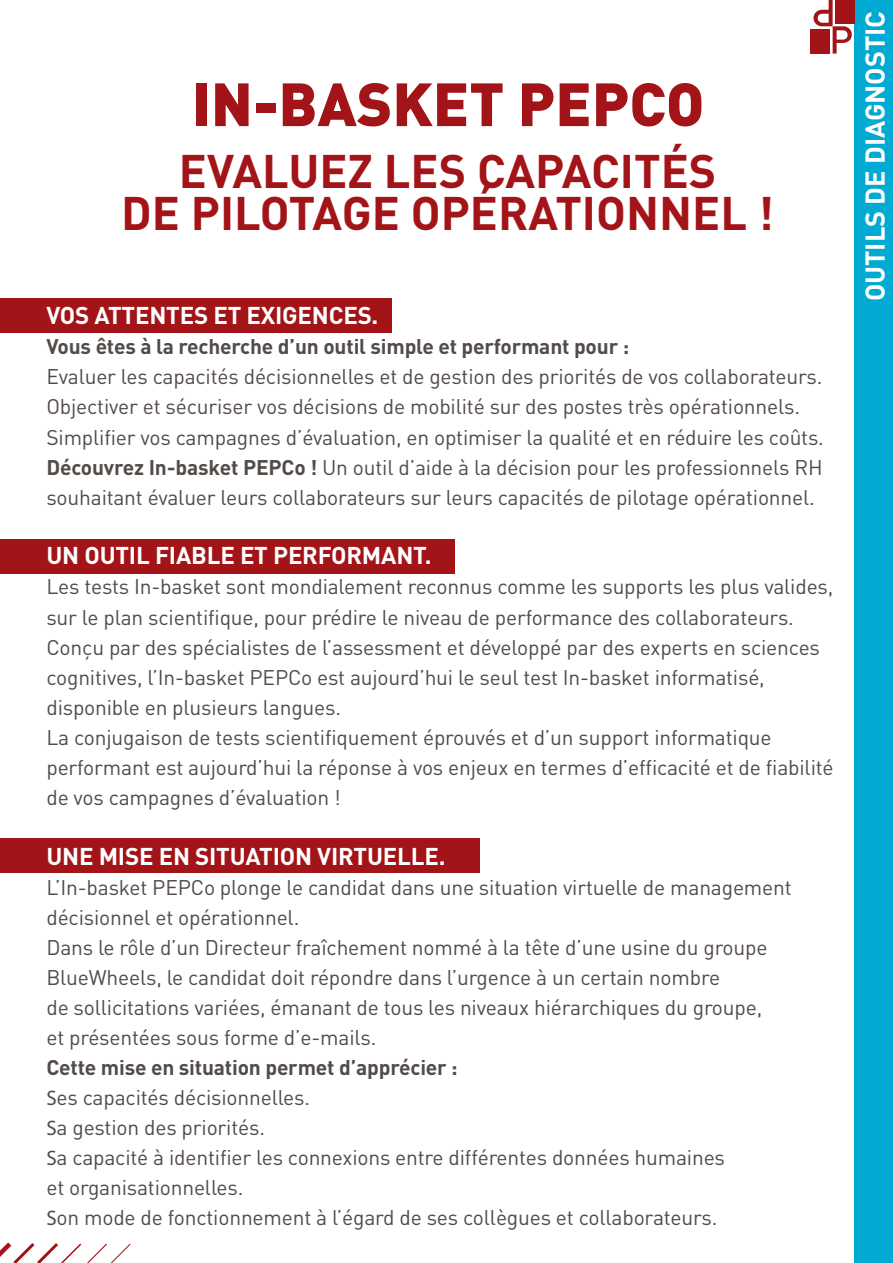
<style>
.page{position:relative;width:893px;height:1263px;background:#fff}
.page>*{position:absolute;margin:0;border:0;box-sizing:border-box;transform-origin:0 0}
.t1{font:900 60px "DIN";color:#a31418}
.t2{font:700 46.5px/42px "DIN";color:#a31418;text-align:center}
.t3{font:700 27px "DIN";color:#fff}
.t4{font:700 24px "DIN";letter-spacing:-.01em;color:#fff}
.t5{font:21px/30px "DIN";letter-spacing:-.01em;color:#524b48}
.t6{font:700 21px "DIN";letter-spacing:-.01em;color:#524b48}
.s1{font-weight:700}
.s2{font-family:"Myriad Pro"}
</style>
<div class="page">
<div style="left:0;top:298px;width:392px;height:34px;background:#a31418"></div>
<div style="left:0;top:539px;width:454px;height:35px;background:#a31418"></div>
<div style="left:0;top:839px;width:480px;height:34px;background:#a31418"></div>
<svg style="left:0;top:1242px;width:131px;height:21px"></svg>
<div style="left:854px;top:0;width:39px;height:1263px;background:#00aad2"></div>
<div style="left:811px;top:29px;width:19px;height:25px;background:#a31418"></div>
<svg style="left:813px;top:0;width:39px;height:54px"></svg>
<div style="left:835px;top:0;width:19px;height:24px;background:#a31418"></div>
<h1 class="t1" style="left:192px;top:64px;width:514px">IN-BASKET PEPCO</h1>
<h2 class="t2" style="left:121px;top:149px;width:654px">EVALUEZ LES CAPACITÉS<br>DE PILOTAGE OPÉRATIONNEL !</h2>
<p class="t4" style="left:46px;top:300px;width:334px">VOS ATTENTES ET EXIGENCES.</p>
<p class="t6" style="left:46px;top:333px;width:584px">Vous êtes à la recherche d’un outil simple et performant pour :</p>
<p class="t5" style="left:46px;top:361px;width:779px">Evaluer les capacités décisionnelles et de gestion des priorités de vos collaborateurs.<br>Objectiver et sécuriser vos décisions de mobilité sur des postes très opérationnels.<br>Simplifier vos campagnes d’évaluation, en optimiser la qualité et en réduire les coûts.<br><span class="s1">Découvrez In-basket PEPCo !</span> Un outil d’aide à la décision pour les professionnels RH souhaitant évaluer leurs collaborateurs sur leurs capacités de pilotage opérationnel.</p>
<p class="t4" style="left:46px;top:540px;width:387px">UN OUTIL FIABLE ET PERFORMANT.</p>
<p class="t5" style="left:46px;top:571px;width:789px">Les tests In-basket sont mondialement reconnus comme les supports les plus valides, sur le plan scientifique, pour prédire le niveau de performance des collaborateurs.<br>Conçu par des spécialistes de l’assessment et développé par des experts en sciences cognitives, l’In-basket PEPCo est aujourd’hui le seul test In-basket informatisé, disponible en plusieurs langues.<br>La conjugaison de tests scientifiquement éprouvés et d’un support informatique performant est aujourd’hui la réponse à vos enjeux en termes d’efficacité et de fiabilité de vos campagnes d’évaluation !</p>
<p class="t4" style="left:46px;top:840px;width:401px">UNE MISE EN SITUATION VIRTUELLE.</p>
<p class="t5" style="left:46px;top:871px;width:747px">L’In-basket PEPCo plonge le candidat dans une situation virtuelle de management décisionnel et opérationnel.<br>Dans le rôle d’un Directeur fraîchement nommé à la tête d’une usine du groupe BlueWheels, le candidat doit répondre dans l’urgence à un certain nombre<br>de sollicitations variées, émanant de tous les niveaux hiérarchiques du groupe,<br>et présentées sous forme d’e-mails.</p>
<p class="t5" style="left:46px;top:1052px;width:680px"><span class="s1">Cette mise en situation permet d’apprécier :<br></span><span class="s2">S</span>es capacités décisionnelles.<br><span class="s2">S</span>a gestion des priorités.<br><span class="s2">S</span>a capacité à identifier les connexions entre différentes données humaines et organisationnelles.<br><span class="s2">S</span>on mode de fonctionnement à l’égard de ses collègues et collaborateurs.</p>
<p class="t3" style="left:857px;top:301px;width:292px;rotate:-90deg">OUTILS DE DIAGNOSTIC</p>
</div>
